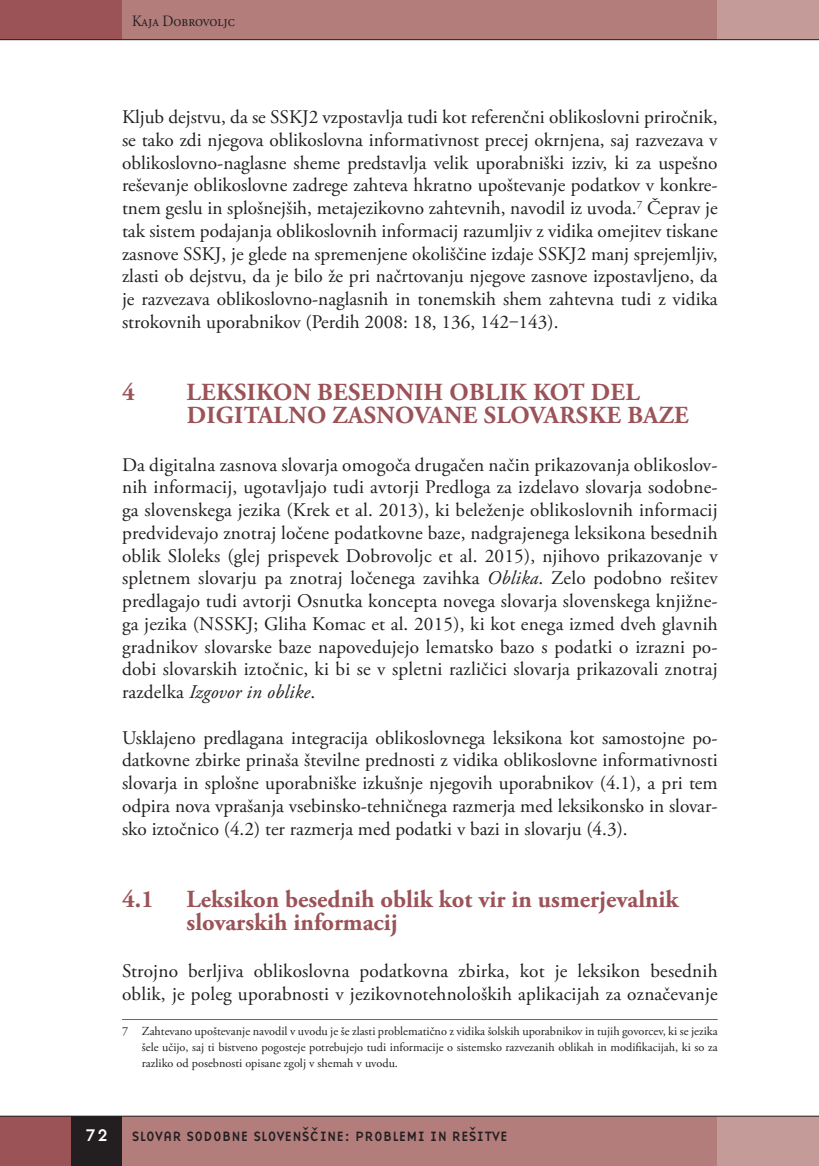
<style>
.page{position:relative;width:819px;height:1166px;background:#fff}
.page>*{position:absolute;margin:0;border:0;box-sizing:border-box;transform-origin:0 0}
.t1{font:700 24.5px/22.8px "Adobe Garamond Pro";color:#9b5358}
.t2{font:19.25px/22.8px "Adobe Garamond Pro";letter-spacing:-.01em;color:#231f20;text-align:justify}
.t3{font:17.5px "Base Nine";color:#fff}
.t4{font:15.75px "Adobe Garamond Pro";color:#231f20;scale:.9 1}
.t5{font:14px "Base Nine";color:#231f20}
.t6{font:12.25px/15.8px "Adobe Garamond Pro";letter-spacing:-.005em;color:#231f20;text-align:justify}
.s1{font-style:italic}
</style>
<div class="page">
<div style="left:122px;top:1116px;width:620px;height:50px;background:#b37d7c"></div>
<div style="left:717px;top:1116px;width:101px;height:50px;background:#c59b99"></div>
<div style="left:120px;top:0;width:597px;height:40px;background:#b37d7c"></div>
<div style="left:717px;top:0;width:101px;height:40px;background:#c59b99"></div>
<div style="left:0;top:1116px;width:71px;height:50px;background:#9b5358"></div>
<div style="left:71px;top:1116px;width:51px;height:50px;background:#231f20"></div>
<div style="left:0;top:0;width:122px;height:40px;background:#9b5358"></div>
<hr style="left:0;top:39px;width:818px;height:1px;background:#231f20">
<hr style="left:0;top:1116px;width:818px;height:1px;background:#231f20">
<hr style="left:122px;top:1019px;width:595px;height:1px;background:#9b5358">
<p class="t4" style="left:132px;top:11px;width:116px">Kaja Dobrovoljc</p>
<p class="t2" style="left:122px;top:106px;width:597px">Kljub dejstvu, da se SSKJ2 vzpostavlja tudi kot referenčni oblikoslovni priročnik, se tako zdi njegova oblikoslovna informativnost precej okrnjena, saj razvezava v oblikoslovno-naglasne sheme predstavlja velik uporabniški izziv, ki za uspešno reševanje oblikoslovne zadrege zahteva hkratno upoštevanje podatkov v konkre&shy;tnem geslu in splošnejših, metajezikovno zahtevnih, navodil iz uvoda.<sup>7</sup> Čeprav je tak sistem podajanja oblikoslovnih informacij razumljiv z vidika omejitev tiskane zasnove SSKJ, je glede na spremenjene okoliščine izdaje SSKJ2 manj sprejemljiv, zlasti ob dejstvu, da je bilo že pri načrtovanju njegove zasnove izpostavljeno, da je razvezava oblikoslovno-naglasnih in tonemskih shem zahtevna tudi z vidika strokovnih uporabnikov (Perdih 2008: 18, 136, 142‒143).</p>
<p class="t1" style="left:122px;top:381px;width:14px">4</p>
<p class="t1" style="left:186px;top:381px;width:503px">LEKSIKON BESEDNIH OBLIK KOT DEL<br>DIGITALNO ZASNOVANE SLOVARSKE BAZE</p>
<p class="t2" style="left:122px;top:454px;width:597px">Da digitalna zasnova slovarja omogoča drugačen način prikazovanja oblikoslov&shy;nih informacij, ugotavljajo tudi avtorji Predloga za izdelavo slovarja sodobne&shy;ga slovenskega jezika (Krek et al. 2013), ki beleženje oblikoslovnih informacij predvidevajo znotraj ločene podatkovne baze, nadgrajenega leksikona besednih oblik Sloleks (glej prispevek Dobrovoljc et al. 2015), njihovo prikazovanje v spletnem slovarju pa znotraj ločenega zavihka <span class="s1">Oblika</span>. Zelo podobno rešitev predlagajo tudi avtorji Osnutka koncepta novega slovarja slovenskega knjižne&shy;ga jezika (NSSKJ; Gliha Komac et al. 2015), ki kot enega izmed dveh glavnih gradnikov slovarske baze napovedujejo lematsko bazo s podatki o izrazni po&shy;dobi slovarskih iztočnic, ki bi se v spletni različici slovarja prikazovali znotraj razdelka <span class="s1">Izgovor in oblike</span>.</p>
<p class="t2" style="left:122px;top:727px;width:597px">Usklajeno predlagana integracija oblikoslovnega leksikona kot samostojne po&shy;datkovne zbirke prinaša številne prednosti z vidika oblikoslovne informativnosti slovarja in splošne uporabniške izkušnje njegovih uporabnikov (4.1), a pri tem odpira nova vprašanja vsebinsko-tehničnega razmerja med leksikonsko in slovar&shy;sko iztočnico (4.2) ter razmerja med podatki v bazi in slovarju (4.3).</p>
<p class="t1" style="left:122px;top:888px;width:33px">4.1</p>
<p class="t1" style="left:186px;top:888px;width:493px">Leksikon besednih oblik kot vir in usmerjevalnik slovarskih informacij</p>
<p class="t2" style="left:122px;top:960px;width:597px">Strojno berljiva oblikoslovna podatkovna zbirka, kot je leksikon besednih oblik, je poleg uporabnosti v jezikovnotehnoloških aplikacijah za označevanje</p>
<p class="t6" style="left:142px;top:1024px;width:577px;text-indent:-20px">7 Zahtevano upoštevanje navodil v uvodu je še zlasti problematično z vidika šolskih uporabnikov in tujih govorcev, ki se jezika šele učijo, saj ti bistveno pogosteje potrebujejo tudi informacije o sistemsko razvezanih oblikah in modifikacijah, ki so za razliko od posebnosti opisane zgolj v shemah v uvodu.</p>
<p class="t3" style="left:85px;top:1123px;width:25px">72</p>
<p class="t5" style="left:132px;top:1126px;width:377px">SLOVAR SODOBNE SLOVENŠCˇINE: PROBLEMI IN REŠITVE</p>
</div>
